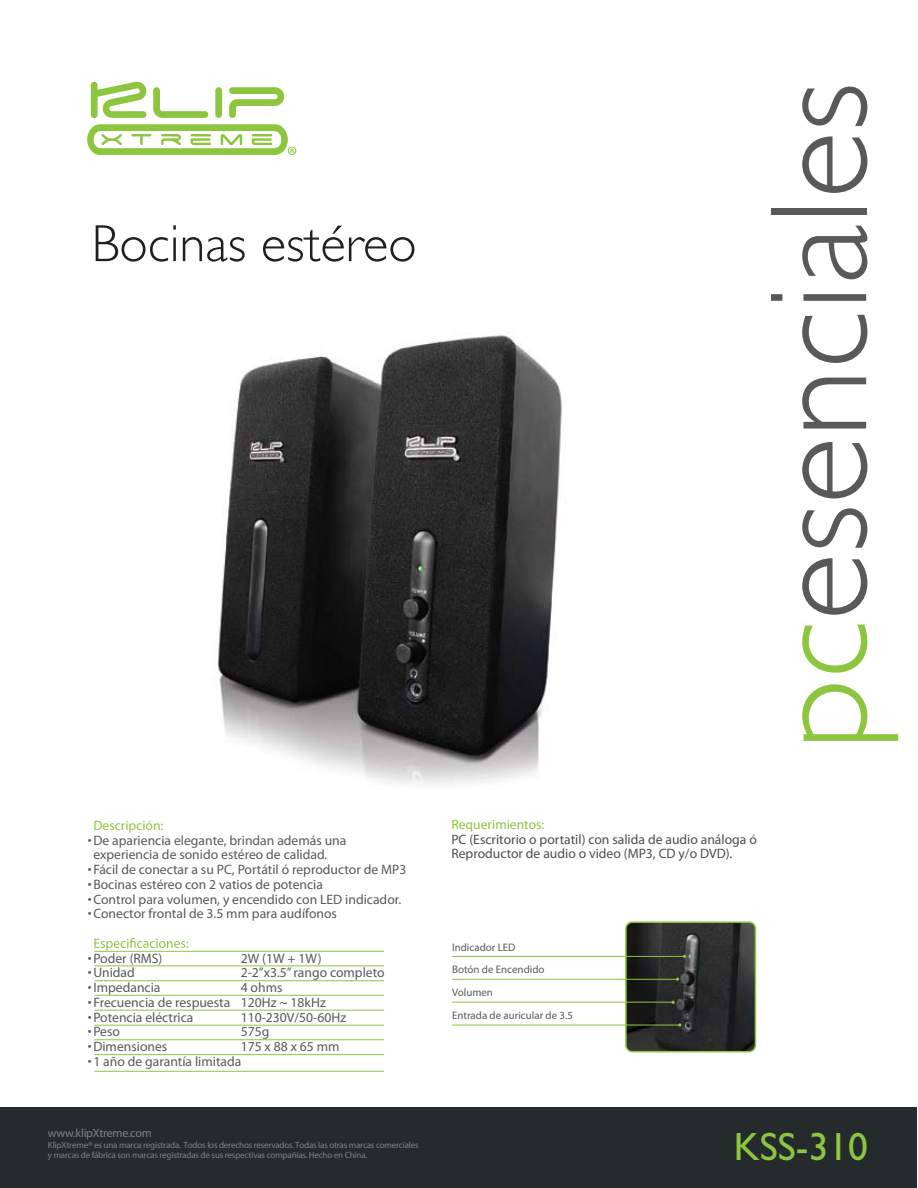
<style>
.page{position:relative;width:918px;height:1188px;background:#fff}
.page>*{position:absolute;margin:0;border:0;box-sizing:border-box;transform-origin:0 0}
.t1{font:300 139.5px "Gill Sans";color:#58595b}
.t2{font:300 52.5px "Gill Sans";color:#231f20}
.t3{font:39.45px "Gill Sans";color:#8cc63f}
.t4{font:13.65px/14.7px "Myriad Pro";color:#58595b}
.t5{font:13.65px/14.7px "Myriad Pro";color:#4d4d4f}
.t6{font:13.65px "Myriad Pro";color:#8cc63f}
.t7{font:12px "Myriad";letter-spacing:-.02em;color:#808285}
.t8{font:10.95px/22.6px "Myriad Pro";color:#58595b}
.t9{font:9px/10.8px "Myriad";letter-spacing:-.02em;color:#808285}
.s1{color:#8cc63f}
</style>
<div class="page">
<img style="left:217px;top:335px;width:345px;height:450px">
<div style="left:0;top:1107px;width:916px;height:81px;background:#252a2d"></div>
<svg style="left:153px;top:87px;width:55px;height:31px"></svg>
<svg style="left:215px;top:87px;width:7px;height:31px"></svg>
<svg style="left:229px;top:87px;width:55px;height:31px"></svg>
<svg style="left:91px;top:82px;width:55px;height:36px"></svg>
<svg style="left:87px;top:124px;width:209px;height:31px"></svg>
<svg style="left:94px;top:938px;width:94px;height:13px"></svg>
<img style="left:628px;top:924px;width:127px;height:128px">
<div style="left:625px;top:921px;width:131px;height:131px;border:2px solid #8cc63f;border-radius:6px"></div>
<hr style="left:452px;top:956px;width:234px;height:1px;background:#8cc63f">
<hr style="left:452px;top:1025px;width:229px;height:1px;background:#8cc63f">
<hr style="left:452px;top:979px;width:224px;height:1px;background:#8cc63f">
<hr style="left:452px;top:1002px;width:222px;height:1px;background:#8cc63f">
<hr style="left:94px;top:1025px;width:290px;height:1px;background:#8cc63f">
<hr style="left:94px;top:1039px;width:290px;height:1px;background:#8cc63f">
<hr style="left:94px;top:1054px;width:290px;height:1px;background:#8cc63f">
<hr style="left:94px;top:1071px;width:290px;height:1px;background:#8cc63f">
<hr style="left:94px;top:951px;width:290px;height:1px;background:#8cc63f">
<hr style="left:94px;top:966px;width:290px;height:1px;background:#8cc63f">
<hr style="left:94px;top:980px;width:290px;height:1px;background:#8cc63f">
<hr style="left:94px;top:995px;width:290px;height:1px;background:#8cc63f">
<hr style="left:94px;top:1010px;width:290px;height:1px;background:#8cc63f">
<h2 class="t2" style="left:91px;top:214px;width:327px">Bocinas estéreo</h2>
<p class="t6" style="left:93px;top:817px;width:72px">Descripción:</p>
<p class="t4" style="left:93px;top:833px;width:255px;text-indent:-6px">•De apariencia elegante, brindan además una experiencia de sonido estéreo de calidad.</p>
<p class="t4" style="left:88px;top:862px;width:320px">•Fácil de conectar a su PC, Portátil ó reproductor de MP3</p>
<p class="t4" style="left:88px;top:877px;width:237px">•Bocinas estéreo con 2 vatios de potencia</p>
<p class="t4" style="left:88px;top:891px;width:315px">•Control para volumen, y encendido con LED indicador.</p>
<p class="t4" style="left:88px;top:906px;width:251px">•Conector frontal de 3.5 mm para audífonos</p>
<p class="t4" style="left:88px;top:950px;width:76px">•Poder (RMS)</p>
<p class="t4" style="left:241px;top:950px;width:82px">2W (1W + 1W)</p>
<p class="t4" style="left:88px;top:965px;width:49px">•Unidad</p>
<p class="t4" style="left:241px;top:965px;width:145px">2-2”x3.5”rango completo</p>
<p class="t4" style="left:88px;top:980px;width:74px">•Impedancia</p>
<p class="t4" style="left:241px;top:980px;width:43px">4 ohms</p>
<p class="t4" style="left:88px;top:995px;width:240px">•Frecuencia de respuesta 120Hz ~ 18kHz</p>
<p class="t4" style="left:88px;top:1009px;width:107px">•Potencia eléctrica</p>
<p class="t4" style="left:241px;top:1009px;width:107px">110-230V/50-60Hz</p>
<p class="t4" style="left:88px;top:1024px;width:34px">•Peso</p>
<p class="t4" style="left:241px;top:1024px;width:30px">575g</p>
<p class="t4" style="left:88px;top:1039px;width:81px">•Dimensiones</p>
<p class="t4" style="left:241px;top:1039px;width:100px">175 x 88 x 65 mm</p>
<p class="t4" style="left:88px;top:1054px;width:155px">•1 año de garantía limitada</p>
<p class="t7" style="left:48px;top:1127px;width:105px">www.klipXtreme.com</p>
<p class="t9" style="left:48px;top:1140px;width:372px">KlipXtreme® es una marca registrada. Todos los derechos reservados.Todas las otras marcas comerciales y marcas de fábrica son marcas registradas de sus respectivas compañias.Hecho en China.</p>
<h1 class="t1" style="left:741px;top:750px;width:669px;rotate:-90deg"><span class="s1">pc</span>esenciales</h1>
<p class="t6" style="left:451px;top:816px;width:95px">Requerimientos:</p>
<p class="t5" style="left:451px;top:832px;width:307px">PC (Escritorio o portatil) con salida de audio análoga ó<br>Reproductor de audio o video (MP3, CD y/o DVD).</p>
<p class="t8" style="left:452px;top:936px;width:122px">Indicador LED<br>Botón de Encendido<br>Volumen<br>Entrada de auricular de 3.5</p>
<h3 class="t3" style="left:734px;top:1124px;width:136px">KSS-310</h3>
</div>
